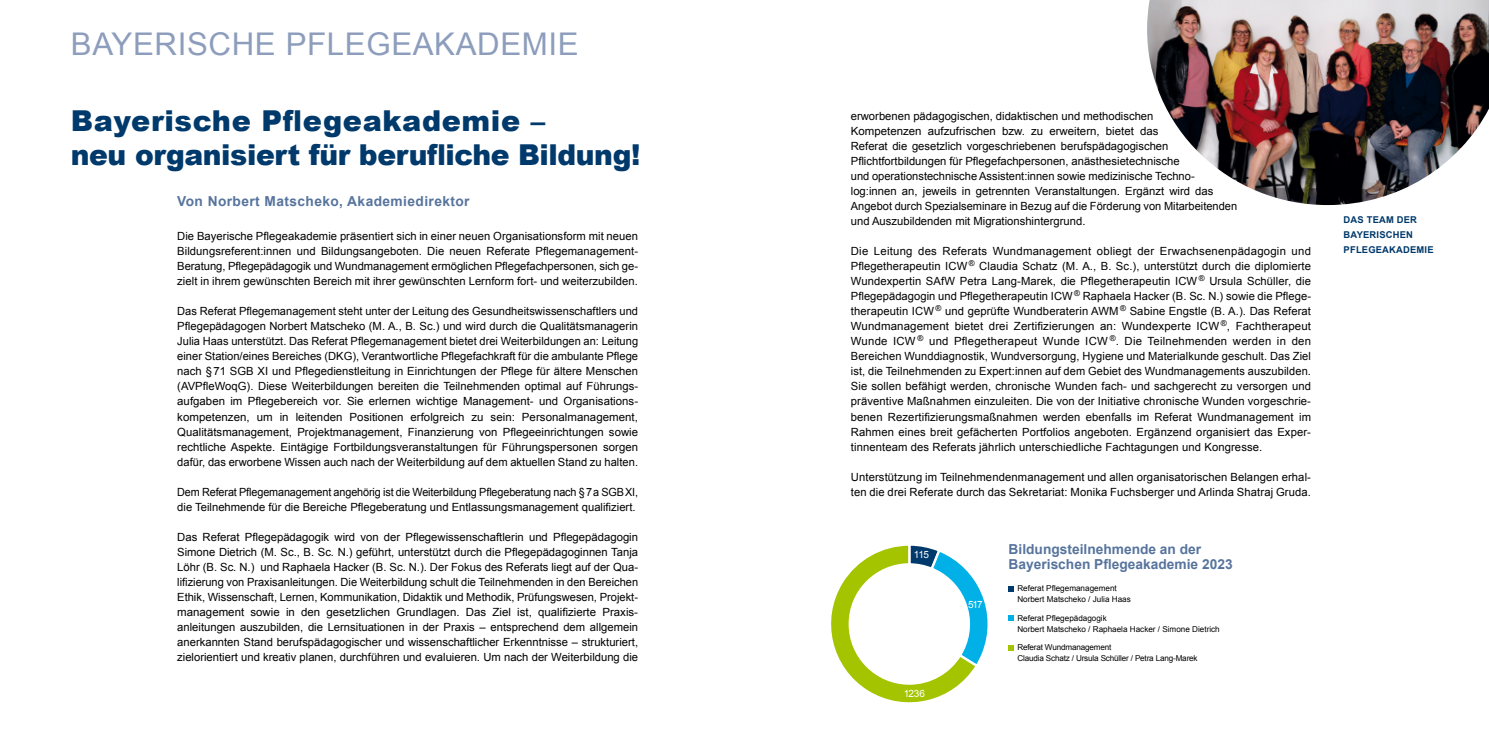
<style>
.page{position:relative;width:1489px;height:745px;background:#fff}
.page>*{position:absolute;margin:0;border:0;box-sizing:border-box;transform-origin:0 0}
.t1{font:31.25px "Arial";letter-spacing:.02em;color:#8d9dbc}
.t2{font:900 28.75px/34.5px "Arial";letter-spacing:-.015em;color:#00396b}
.t3{font:700 13.75px/15px "Arial";color:#57749d}
.t4{font:700 13.75px "Arial";letter-spacing:.03em;color:#57749d}
.t5{font:11.25px/15px "Arial";color:#000;text-align:justify}
.t6{font:11.25px/15px "Arial";color:#000;scale:.96 1}
.t7{font:10px "Arial";letter-spacing:-.08em;color:#fff}
.t8{font:700 9.38px/15px "Arial";letter-spacing:.02em;color:#00396b}
.t9{font:8.12px/10.6px "Arial";color:#000}
.t10{font:8.12px/10.6px "Arial";letter-spacing:-.02em;color:#000}
</style>
<div class="page">
<img style="left:1147px;top:0;width:341px;height:205px">
<svg style="left:1008px;top:586px;width:5px;height:5px"></svg>
<svg style="left:1008px;top:615px;width:5px;height:5px"></svg>
<svg style="left:1008px;top:645px;width:5px;height:5px"></svg>
<svg style="left:831px;top:545px;width:157px;height:158px"></svg>
<h1 class="t1" style="left:71px;top:23px;width:509px">BAYERISCHE PFLEGEAKADEMIE</h1>
<h2 class="t2" style="left:71px;top:102px;width:571px">Bayerische Pflegeakademie –<br>neu organisiert für berufliche Bildung!</h2>
<p class="t4" style="left:177px;top:192px;width:294px">Von Norbert Matscheko, Akademiedirektor</p>
<p class="t5" style="left:177px;top:229px;width:462px">Die Bayerische Pflegeakademie präsentiert sich in einer neuen Organisationsform mit neuen Bildungsreferent:innen und Bildungsangeboten. Die neuen Referate Pflegemanagement-Beratung, Pflegepädagogik und Wundmanagement ermöglichen Pflegefachpersonen, sich ge&shy;zielt in ihrem gewünschten Bereich mit ihrer gewünschten Lernform fort- und weiterzubilden.</p>
<p class="t5" style="left:177px;top:304px;width:462px">Das Referat Pflegemanagement steht unter der Leitung des Gesundheitswissenschaftlers und Pflegepädagogen Norbert Matscheko (M. A., B. Sc.) und wird durch die Qualitätsmanagerin Julia Haas unterstützt. Das Referat Pflegemanagement bietet drei Weiterbildungen an: Leitung einer Station/eines Bereiches (DKG), Verantwortliche Pflegefachkraft für die ambulante Pflege nach §71 SGB XI und Pflegedienstleitung in Einrichtungen der Pflege für ältere Menschen (AVPfleWoqG). Diese Weiterbildungen bereiten die Teilnehmenden optimal auf Führungs&shy;aufgaben im Pflegebereich vor. Sie erlernen wichtige Management- und Organisations&shy;kompetenzen, um in leitenden Positionen erfolgreich zu sein: Personalmanagement, Qualitätsmanagement, Projektmanagement, Finanzierung von Pflegeeinrichtungen sowie rechtliche Aspekte. Eintägige Fortbildungsveranstaltungen für Führungspersonen sorgen dafür, das erworbene Wissen auch nach der Weiterbildung auf dem aktuellen Stand zu halten.</p>
<p class="t6" style="left:177px;top:484px;width:481px">Dem Referat Pflegemanagement angehörig ist die Weiterbildung Pflegeberatung nach §7a SGBXI, die Teilnehmende für die Bereiche Pflegeberatung und Entlassungsmanagement qualifiziert.</p>
<p class="t5" style="left:177px;top:529px;width:462px">Das Referat Pflegepädagogik wird von der Pflegewissenschaftlerin und Pflegepädagogin Simone Dietrich (M. Sc., B. Sc. N.) geführt, unterstützt durch die Pflegepädagoginnen Tanja Löhr (B. Sc. N.) und Raphaela Hacker (B. Sc. N.). Der Fokus des Referats liegt auf der Qua&shy;lifizierung von Praxisanleitungen. Die Weiterbildung schult die Teilnehmenden in den Bereichen Ethik, Wissenschaft, Lernen, Kommunikation, Didaktik und Methodik, Prüfungswesen, Projekt&shy;management sowie in den gesetzlichen Grundlagen. Das Ziel ist, qualifizierte Praxis&shy;anleitungen auszubilden, die Lernsituationen in der Praxis – entsprechend dem allgemein anerkannten Stand berufspädagogischer und wissenschaftlicher Erkenntnisse – strukturiert, zielorientiert und kreativ planen, durchführen und evaluieren. Um nach der Weiterbildung die</p>
<p class="t5" style="left:850px;top:109px;width:388px;text-align:left">erworbenen pädagogischen, didaktischen und methodischen<br>Kompetenzen aufzufrischen bzw. zu erweitern, bietet das<br>Referat die gesetzlich vorgeschriebenen berufspädagogischen Pflichtfortbildungen für Pflegefachpersonen, anästhesietechnische<br>und operationstechnische Assistent:innen sowie medizinische Techno&shy;log:innen an, jeweils in getrennten Veranstaltungen. Ergänzt wird das Angebot durch Spezialseminare in Bezug auf die Förderung von Mitarbeitenden und Auszubildenden mit Migrationshintergrund.</p>
<p class="t5" style="left:850px;top:244px;width:462px">Die Leitung des Referats Wundmanagement obliegt der Erwachsenenpädagogin und Pflegetherapeutin ICW <sup>®</sup> Claudia Schatz (M. A., B. Sc.), unterstützt durch die diplomierte Wundexpertin SAfW Petra Lang-Marek, die Pflegetherapeutin ICW <sup>®</sup> Ursula Schüller, die Pflegepädagogin und Pflegetherapeutin ICW <sup>®</sup> Raphaela Hacker (B. Sc. N.) sowie die Pflege&shy;therapeutin ICW <sup>®</sup> und geprüfte Wundberaterin AWM <sup>®</sup> Sabine Engstle (B. A.). Das Referat Wundmanagement bietet drei Zertifizierungen an: Wundexperte ICW <sup>®</sup>, Fachtherapeut Wunde ICW <sup>®</sup> und Pflegetherapeut Wunde ICW <sup>®</sup>. Die Teilnehmenden werden in den Bereichen Wunddiagnostik, Wundversorgung, Hygiene und Materialkunde geschult. Das Ziel ist, die Teilnehmenden zu Expert:innen auf dem Gebiet des Wundmanagements auszubilden.<br>Sie sollen befähigt werden, chronische Wunden fach- und sachgerecht zu versorgen und präventive Maßnahmen einzuleiten. Die von der Initiative chronische Wunden vorgeschrie&shy;benen Rezertifizierungsmaßnahmen werden ebenfalls im Referat Wundmanagement im Rahmen eines breit gefächerten Portfolios angeboten. Ergänzend organisiert das Exper&shy;tinnenteam des Referats jährlich unterschiedliche Fachtagungen und Kongresse.</p>
<p class="t5" style="left:850px;top:469px;width:461px">Unterstützung im Teilnehmendenmanagement und allen organisatorischen Belangen erhal&shy;ten die drei Referate durch das Sekretariat: Monika Fuchsberger und Arlinda Shatraj Gruda.</p>
<p class="t7" style="left:913px;top:548px;width:17px">115</p>
<p class="t7" style="left:903px;top:686px;width:23px">1236</p>
<p class="t7" style="left:968px;top:597px;width:16px">517</p>
<p class="t3" style="left:1008px;top:542px;width:225px">Bildungsteilnehmende an der<br>Bayerischen Pflegeakademie 2023</p>
<p class="t9" style="left:1017px;top:583px;width:115px">Referat Pflegemanagement<br>Norbert Matscheko / Julia Haas</p>
<p class="t9" style="left:1017px;top:612px;width:204px">Referat Pflegepädagogik<br>Norbert Matscheko / Raphaela Hacker / Simone Dietrich</p>
<p class="t10" style="left:1017px;top:641px;width:182px">Referat Wundmanagement<br>Claudia Schatz / Ursula Schüller / Petra Lang-Marek</p>
<p class="t8" style="left:1343px;top:213px;width:91px">DAS TEAM DER<br>BAYERISCHEN<br>PFLEGEAKADEMIE</p>
</div>
